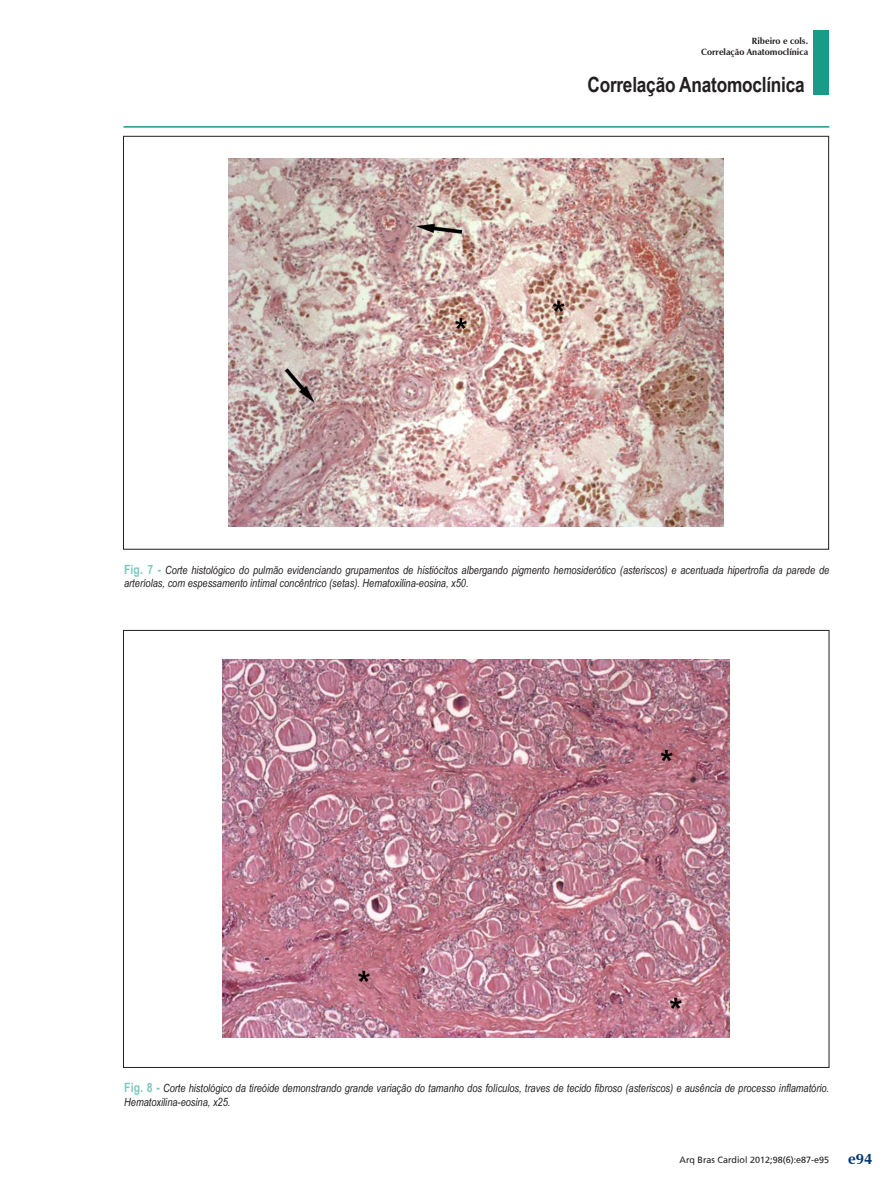
<style>
.page{position:relative;width:893px;height:1191px;background:#fff}
.page>*{position:absolute;margin:0;border:0;box-sizing:border-box;transform-origin:0 0}
.t1{font:700 21px "Arial Narrow";letter-spacing:-.01em;color:#231f20}
.t2{font:700 15px "Zapf Humanist 601 BT";color:#013775}
._03_TABELA_ref{font:italic 11.25px/13.5px "Arial Narrow";color:#231f20}
.t3{font:700 9px/10.8px "Zapf Humanist 601 BT";color:#231f20;text-align:right}
.t4{font:9px "Frutiger";color:#231f20}
.s1{font-weight:700;font-style:normal;font-size:12.75px;color:#7bc9be}
</style>
<div class="page">
<div style="left:813px;top:30px;width:16px;height:64px;background:#189c88"></div>
<hr style="left:123px;top:126px;width:706px;height:2px;background:#189c88">
<img style="left:229px;top:159px;width:494px;height:367px">
<img style="left:223px;top:660px;width:507px;height:378px">
<p class="t3" style="left:701px;top:36px;width:109px">Ribeiro e cols.<br>Correlação Anatomoclínica</p>
<h1 class="t1" style="left:587px;top:69px;width:219px">Correlação Anatomoclínica</h1>
<p class="_03_TABELA_ref" style="left:124px;top:563px;width:707px"><span class="s1">Fig. 7 -</span> Corte histológico do pulmão evidenciando grupamentos de histiócitos albergando pigmento hemosiderótico (asteriscos) e acentuada hipertrofia da parede de arteríolas, com espessamento intimal concêntrico (setas). Hematoxilina-eosina, x50.</p>
<p class="_03_TABELA_ref" style="left:124px;top:1081px;width:706px"><span class="s1">Fig. 8 -</span> Corte histológico da tireóide demonstrando grande variação do tamanho dos folículos, traves de tecido fibroso (asteriscos) e ausência de processo inflamatório.<br>Hematoxilina-eosina, x25.</p>
<p class="t4" style="left:680px;top:1154px;width:151px">Arq Bras Cardiol 2012;98(6):e87-e95</p>
<h2 class="t2" style="left:848px;top:1149px;width:26px">e94</h2>
</div>
